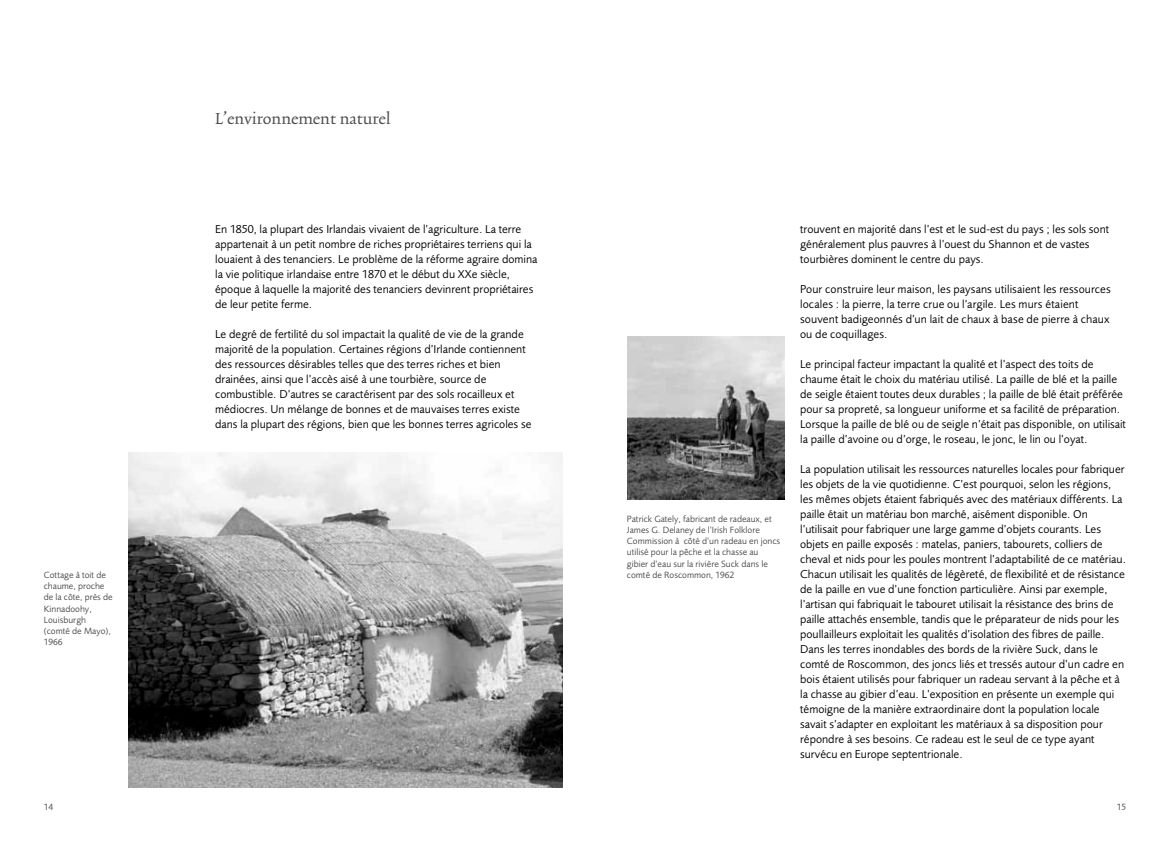
<style>
.page{position:relative;width:1170px;height:851px;background:#fff}
.page>*{position:absolute;margin:0;border:0;box-sizing:border-box;transform-origin:0 0}
.t1{font:18.75px "Trinite No 2 Rom Wid";color:#4d4848}
.t2{font:11.88px/15px "Foundry Sans";color:#000}
.t3{font:9.38px/11.2px "Foundry Sans";color:#4d4848}
</style>
<div class="page">
<img style="left:627px;top:337px;width:157px;height:162px">
<img style="left:128px;top:453px;width:434px;height:334px">
<p class="t3" style="left:44px;top:569px;width:70px">Cottage à toit de chaume, proche de la côte, près de<br>Kinnadoohy,<br>Louisburgh (comté de Mayo),<br>1966</p>
<h1 class="t1" style="left:215px;top:110px;width:177px">L’environnement naturel</h1>
<p class="t2" style="left:215px;top:221px;width:324px">En 1850, la plupart des Irlandais vivaient de l’agriculture. La terre appartenait à un petit nombre de riches propriétaires terriens qui la louaient à des tenanciers. Le problème de la réforme agraire domina la vie politique irlandaise entre 1870 et le début du XXe siècle, époque à laquelle la majorité des tenanciers devinrent propriétaires de leur petite ferme.</p>
<p class="t2" style="left:215px;top:326px;width:318px">Le degré de fertilité du sol impactait la qualité de vie de la grande majorité de la population. Certaines régions d’Irlande contiennent des ressources désirables telles que des terres riches et bien drainées, ainsi que l’accès aisé à une tourbière, source de combustible. D’autres se caractérisent par des sols rocailleux et médiocres. Un mélange de bonnes et de mauvaises terres existe dans la plupart des régions, bien que les bonnes terres agricoles se</p>
<p class="t3" style="left:627px;top:513px;width:155px">Patrick Gately, fabricant de radeaux, et James G. Delaney de l’Irish Folklore Commission à côté d’un radeau en joncs utilisé pour la pêche et la chasse au gibier d’eau sur la rivière Suck dans le comté de Roscommon, 1962</p>
<p class="t2" style="left:800px;top:221px;width:310px">trouvent en majorité dans l’est et le sud-est du pays ; les sols sont généralement plus pauvres à l’ouest du Shannon et de vastes tourbières dominent le centre du pays.</p>
<p class="t2" style="left:800px;top:281px;width:312px">Pour construire leur maison, les paysans utilisaient les ressources locales : la pierre, la terre crue ou l’argile. Les murs étaient souvent badigeonnés d’un lait de chaux à base de pierre à chaux ou de coquillages.</p>
<p class="t2" style="left:800px;top:356px;width:327px">Le principal facteur impactant la qualité et l’aspect des toits de chaume était le choix du matériau utilisé. La paille de blé et la paille de seigle étaient toutes deux durables ; la paille de blé était préférée pour sa propreté, sa longueur uniforme et sa facilité de préparation.<br>Lorsque la paille de blé ou de seigle n’était pas disponible, on utilisait la paille d’avoine ou d’orge, le roseau, le jonc, le lin ou l’oyat.</p>
<p class="t2" style="left:800px;top:461px;width:327px">La population utilisait les ressources naturelles locales pour fabriquer les objets de la vie quotidienne. C’est pourquoi, selon les régions, les mêmes objets étaient fabriqués avec des matériaux différents. La paille était un matériau bon marché, aisément disponible. On l’utilisait pour fabriquer une large gamme d’objets courants. Les objets en paille exposés : matelas, paniers, tabourets, colliers de cheval et nids pour les poules montrent l’adaptabilité de ce matériau.<br>Chacun utilisait les qualités de légèreté, de flexibilité et de résistance de la paille en vue d’une fonction particulière. Ainsi par exemple, l’artisan qui fabriquait le tabouret utilisait la résistance des brins de paille attachés ensemble, tandis que le préparateur de nids pour les poullailleurs exploitait les qualités d’isolation des fibres de paille.<br>Dans les terres inondables des bords de la rivière Suck, dans le comté de Roscommon, des joncs liés et tressés autour d’un cadre en bois étaient utilisés pour fabriquer un radeau servant à la pêche et à la chasse au gibier d’eau. L’exposition en présente un exemple qui témoigne de la manière extraordinaire dont la population locale savait s’adapter en exploitant les matériaux à sa disposition pour répondre à ses besoins. Ce radeau est le seul de ce type ayant survécu en Europe septentrionale.</p>
<p class="t3" style="left:44px;top:801px;width:11px">14</p>
<p class="t3" style="left:1116px;top:801px;width:11px">15</p>
</div>
